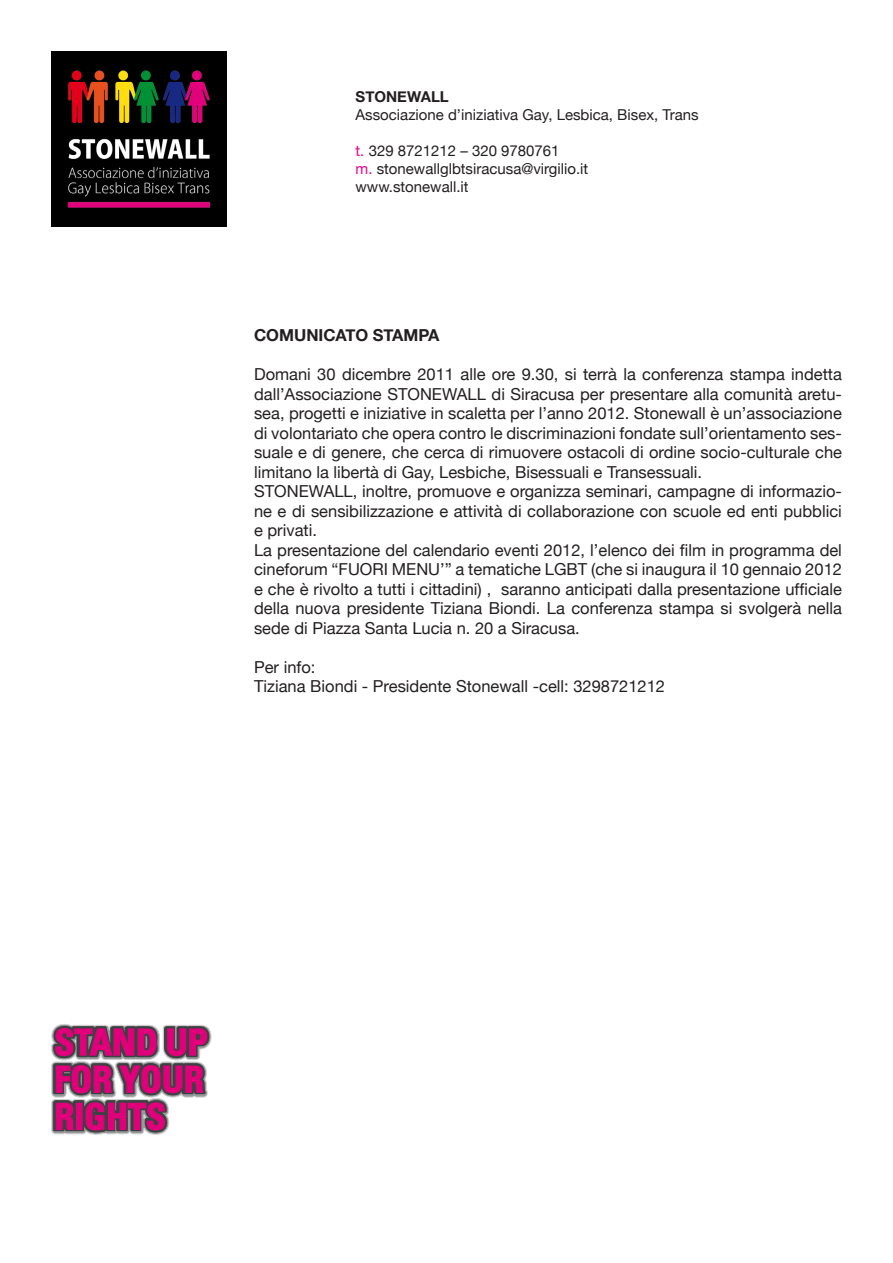
<style>
.page{position:relative;width:893px;height:1263px;background:#fff}
.page>*{position:absolute;margin:0;border:0;box-sizing:border-box;transform-origin:0 0}
.t1{font:16.5px/19.5px "Helvetica Neue";color:#231f20;text-align:justify}
.t2{font:700 16.5px "Helvetica Neue";color:#231f20}
.t3{font:15px/18px "Helvetica Neue";color:#231f20}
.t4{font:700 15px "Helvetica Neue";color:#231f20}
.s1{color:#ed028c}
</style>
<div class="page">
<img style="left:51px;top:51px;width:176px;height:176px">
<svg style="left:51px;top:1024px;width:160px;height:111px"></svg>
<p class="t4" style="left:356px;top:87px;width:95px">STONEWALL</p>
<p class="t3" style="left:356px;top:105px;width:345px">Associazione d’iniziativa Gay, Lesbica, Bisex, Trans</p>
<p class="t3" style="left:356px;top:141px;width:234px"><span class="s1">t.</span> 329 8721212 – 320 9780761<br><span class="s1">m.</span> stonewallglbtsiracusa@virgilio.it www.stonewall.it</p>
<p class="t2" style="left:254px;top:325px;width:187px">COMUNICATO STAMPA</p>
<p class="t1" style="left:254px;top:365px;width:589px">Domani 30 dicembre 2011 alle ore 9.30, si terrà la conferenza stampa indetta dall’Associazione STONEWALL di Siracusa per presentare alla comunità aretu&shy;sea, progetti e iniziative in scaletta per l’anno 2012. Stonewall è un’associazione di volontariato che opera contro le discriminazioni fondate sull’orientamento ses&shy;suale e di genere, che cerca di rimuovere ostacoli di ordine socio-culturale che limitano la libertà di Gay, Lesbiche, Bisessuali e Transessuali.</p>
<p class="t1" style="left:254px;top:482px;width:589px">STONEWALL, inoltre, promuove e organizza seminari, campagne di informazio&shy;ne e di sensibilizzazione e attività di collaborazione con scuole ed enti pubblici e privati.</p>
<p class="t1" style="left:254px;top:540px;width:589px">La presentazione del calendario eventi 2012, l’elenco dei film in programma del cineforum “FUORI MENU’” a tematiche LGBT (che si inaugura il 10 gennaio 2012 e che è rivolto a tutti i cittadini) , saranno anticipati dalla presentazione ufficiale della nuova presidente Tiziana Biondi. La conferenza stampa si svolgerà nella sede di Piazza Santa Lucia n. 20 a Siracusa.</p>
<p class="t1" style="left:254px;top:657px;width:63px">Per info:</p>
<p class="t1" style="left:254px;top:677px;width:413px">Tiziana Biondi - Presidente Stonewall -cell: 3298721212</p>
</div>
